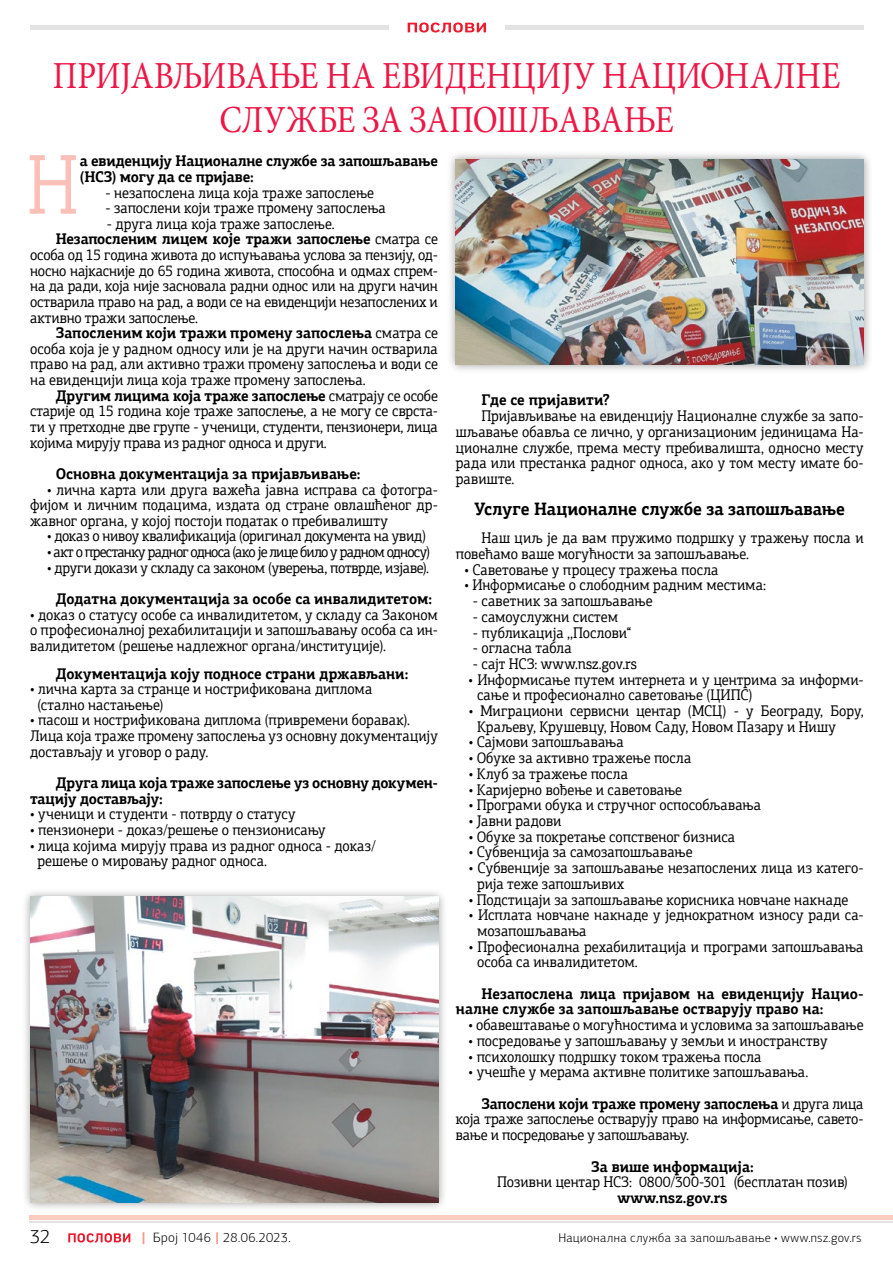
<style>
.page{position:relative;width:893px;height:1263px;background:#fff}
.page>*{position:absolute;margin:0;border:0;box-sizing:border-box;transform-origin:0 0}
.t1{font:300 84px "PF Agora Slab Pro";color:#fabfb6;scale:.92 1}
.t2{font:38.25px/43.5px "Minion Pro";color:#ed1746;text-align:center;scale:.87 1}
.t3{font:300 19.5px "PF Agora Sans Pro";color:#000}
.t4{font:700 18px "PF Agora Slab Pro";color:#000;scale:.92 1}
.t5{font:15.45px/15.6px "PF Agora Slab Pro";color:#000;scale:.92 1}
.t6{font:700 15.45px/15.6px "PF Agora Slab Pro";letter-spacing:-.005em;color:#000;scale:.92 1}
.t7{font:15.45px "PF Agora Slab Pro";letter-spacing:-.02em;color:#000;scale:.92 1}
.t8{font:15.45px "PF Agora Slab Pro";letter-spacing:-.055em;color:#000;scale:.92 1}
.t9{font:300 13.5px "PF Agora Sans Pro";letter-spacing:.02em;color:#000}
.t10{font:300 12.6px "PF Agora Sans Pro";letter-spacing:.035em;color:#000}
.s1{font-weight:400}
.s2{font-weight:700}
.s3{font-weight:900;color:#f69780}
</style>
<div class="page">
<svg style="left:29px;top:155px;width:47px;height:59px"></svg>
<div style="left:446px;top:150px;width:427px;height:224px;background:#000;opacity:.39"></div>
<img style="left:455px;top:159px;width:409px;height:205px">
<div style="left:21px;top:887px;width:426px;height:325px;background:#000;opacity:.39"></div>
<img style="left:31px;top:897px;width:407px;height:306px">
<svg style="left:408px;top:22px;width:78px;height:11px"></svg>
<hr style="left:505px;top:26px;width:359px;height:4px;background:#e3e3e3">
<hr style="left:30px;top:26px;width:359px;height:4px;background:#e3e3e3">
<svg style="left:68px;top:1233px;width:62px;height:10px"></svg>
<hr style="left:30px;top:1215px;width:863px;height:4px;background:#facbbf">
<hr style="left:30px;top:1222px;width:863px;height:1px;background:#000">
<h2 class="t2" style="left:53px;top:55px;width:907px">ПРИЈАВЉИВАЊЕ НА ЕВИДЕНЦИЈУ НАЦИОНАЛНЕ<br>СЛУЖБЕ ЗА ЗАПОШЉАВАЊЕ</h2>
<h1 class="t1" style="left:27px;top:135px;width:57px">Н</h1>
<p class="t6" style="left:80px;top:153px;width:391px">а евиденцију Националне службе за запошљавање (НСЗ) могу да се пријаве:</p>
<p class="t5" style="left:105px;top:184px;width:294px">- незапослена лица која траже запослење</p>
<p class="t5" style="left:105px;top:200px;width:306px">- запослени који траже промену запослења</p>
<p class="t5" style="left:107px;top:216px;width:249px">- друга лица која траже запослење.</p>
<p class="t6" style="left:56px;top:231px;width:417px">Незапосленим лицем које тражи запослење <span class="s1">сматра се</span></p>
<p class="t5" style="left:30px;top:247px;width:445px">особа од 15 година живота до испуњавања услова за пензију, од-</p>
<p class="t5" style="left:30px;top:262px;width:445px">носно најкасније до 65 година живота, способна и одмах спрем-</p>
<p class="t5" style="left:30px;top:278px;width:445px">на да ради, која није засновала радни однос или на други начин</p>
<p class="t5" style="left:30px;top:294px;width:445px">остварила право на рад, а води се на евиденцији незапослених и</p>
<p class="t5" style="left:30px;top:309px;width:184px">активно тражи запослење.</p>
<p class="t6" style="left:56px;top:325px;width:417px">Запосленим који тражи промену запослења <span class="s1">сматра се</span></p>
<p class="t5" style="left:30px;top:341px;width:445px">особа која је у радном односу или је на други начин остварила</p>
<p class="t5" style="left:30px;top:356px;width:445px">право на рад, али активно тражи промену запослења и води се</p>
<p class="t5" style="left:30px;top:372px;width:366px">на евиденцији лица која траже промену запослења.</p>
<p class="t6" style="left:56px;top:387px;width:417px">Другим лицима која траже запослење <span class="s1">сматрају се особе</span></p>
<p class="t5" style="left:30px;top:403px;width:445px">старије од 15 година које траже запослење, а не могу се сврста-</p>
<p class="t5" style="left:30px;top:419px;width:445px">ти у претходне две групе - ученици, студенти, пензионери, лица</p>
<p class="t5" style="left:30px;top:434px;width:324px">којима мирују права из радног односа и други.</p>
<p class="t6" style="left:56px;top:466px;width:333px">Основна документација за пријављивање:</p>
<p class="t5" style="left:30px;top:481px;width:445px;text-align:justify;text-indent:17px">• личнa картa или друга важећа јавна исправа са фотогра&shy;фијом и личним подацима, издата од стране овлашћеног др&shy;жавног органа, у којој постоји податак о пребивалишту</p>
<p class="t7" style="left:47px;top:527px;width:413px">• доказ о нивоу квалификација (оригинал документа на увид)</p>
<p class="t8" style="left:47px;top:542px;width:418px">• акт о престанку радног односа (ако је лице било у радном односу)</p>
<p class="t7" style="left:47px;top:558px;width:417px">• други докази у складу са законом (уверења, потврде, изјаве).</p>
<p class="t6" style="left:56px;top:591px;width:411px">Додатна документација за особе са инвалидитетом:</p>
<p class="t5" style="left:30px;top:606px;width:445px;text-align:justify">• доказ о статусу особе са инвалидитетом, у складу са Законом о професионалној рехабилитацији и запошљавању особа са ин&shy;валидитетом (решење надлежног органа/институције).</p>
<p class="t6" style="left:56px;top:665px;width:385px">Документација коју подносе страни држављани:</p>
<p class="t5" style="left:37px;top:681px;width:366px;text-indent:-7px">• лична карта за странце и нострификована диплома (стално настањење)</p>
<p class="t5" style="left:30px;top:712px;width:445px">• пасош и нострификована диплома (привремени боравак).<br>Лица која траже промену запослења уз основну документацију достављају и уговор о раду.</p>
<p class="t6" style="left:30px;top:775px;width:445px;text-indent:26px">Друга лица која траже запослење уз основну докумен&shy;тацију достављају:</p>
<p class="t5" style="left:30px;top:806px;width:290px">• ученици и студенти - потврду о статусу</p>
<p class="t5" style="left:30px;top:822px;width:323px">• пензионери - доказ/решење о пензионисању</p>
<p class="t5" style="left:37px;top:837px;width:369px;text-indent:-7px">• лица којима мирују права из радног односа - доказ/ решење о мировању радног односа.</p>
<p class="t6" style="left:481px;top:391px;width:141px">Где се пријавити?</p>
<p class="t5" style="left:456px;top:408px;width:445px;text-align:justify;text-indent:26px">Пријављивање на евиденцију Националне службе за запо&shy;шљавање обавља се лично, у организационим јединицама На&shy;ционалне службе, према месту пребивалишта, односно месту рада или престанка радног односа, ако у том месту имате бо&shy;равиште.</p>
<p class="t4" style="left:474px;top:498px;width:404px">Услуге Националне службе за запошљавање</p>
<p class="t5" style="left:456px;top:530px;width:445px;text-indent:26px">Наш циљ је да вам пружимо подршку у тражењу посла и повећамо ваше могућности за запошљавање.</p>
<p class="t5" style="left:464px;top:561px;width:278px">• Саветовање у процесу тражења посла</p>
<p class="t5" style="left:464px;top:577px;width:329px">• Информисање о слободним радним местима:</p>
<p class="t5" style="left:473px;top:593px;width:197px">- саветник за запошљавање</p>
<p class="t5" style="left:473px;top:609px;width:159px">- самоуслужни систем</p>
<p class="t5" style="left:473px;top:624px;width:174px">- публикација ,,Послови“</p>
<p class="t5" style="left:473px;top:640px;width:109px">- огласна табла</p>
<p class="t5" style="left:473px;top:656px;width:180px">- сајт НСЗ: www.nsz.gov.rs</p>
<p class="t5" style="left:477px;top:671px;width:422px;text-indent:-9px">• Информисање путем интернета и у центрима за информи&shy;сање и професионално саветовање (ЦИПС)</p>
<p class="t5" style="left:477px;top:703px;width:422px;text-indent:-8px">• Миграциони сервисни центар (МСЦ) - у Београду, Бору,<br>Краљеву, Крушевцу, Новом Саду, Новом Пазару и Нишу</p>
<p class="t5" style="left:469px;top:734px;width:170px">• Сајмови запошљавања</p>
<p class="t5" style="left:469px;top:750px;width:244px">• Обуке за активно тражење посла</p>
<p class="t5" style="left:469px;top:766px;width:175px">• Клуб за тражење посла</p>
<p class="t5" style="left:469px;top:781px;width:233px">• Каријерно вођење и саветовање</p>
<p class="t5" style="left:469px;top:797px;width:319px">• Програми обука и стручног оспособљавања</p>
<p class="t5" style="left:469px;top:813px;width:102px">• Јавни радови</p>
<p class="t5" style="left:469px;top:829px;width:291px">• Обуке за покретање сопственог бизниса</p>
<p class="t5" style="left:469px;top:844px;width:245px">• Субвенција за самозапошљавање</p>
<p class="t5" style="left:477px;top:860px;width:422px;text-indent:-8px">• Субвенције за запошљавање незапослених лица из катего&shy;рија теже запошљивих</p>
<p class="t5" style="left:469px;top:891px;width:414px">• Подстицаји за запошљавање корисника новчане накнаде</p>
<p class="t5" style="left:477px;top:907px;width:422px;text-indent:-8px">• Исплата новчане накнаде у једнократном износу ради са&shy;мозапошљавања</p>
<p class="t5" style="left:477px;top:938px;width:422px;text-indent:-8px">• Професионална рехабилитација и програми запошљавања особа са инвалидитетом.</p>
<p class="t6" style="left:456px;top:985px;width:445px;text-indent:26px">Незапослена лица пријавом на евиденцију Нацио&shy;налне службе за запошљавање остварују право на:</p>
<p class="t5" style="left:469px;top:1017px;width:431px">• обавештавање о могућностима и условима за запошљавање</p>
<p class="t5" style="left:469px;top:1033px;width:392px">• посредовање у запошљавању у земљи и иностранству</p>
<p class="t5" style="left:469px;top:1048px;width:320px">• психолошку подршку током тражења посла</p>
<p class="t5" style="left:481px;top:1056px;width:417px;line-height:31.3px;text-indent:-13px">• учешће у мерама активне политике запошљавања.<br><span class="s2">Запослени који траже промену запослења</span> и друга лица</p>
<p class="t5" style="left:456px;top:1111px;width:445px">која траже запослење остварују право на информисање, савето&shy;вање и посредовање у запошљавању.</p>
<p class="t6" style="left:591px;top:1158px;width:178px">За више информација:</p>
<p class="t5" style="left:497px;top:1174px;width:383px">Позивни центар НСЗ: 0800/300-301 (бесплатан позив)</p>
<p class="t6" style="left:617px;top:1190px;width:121px">www.nsz.gov.rs</p>
<p class="t3" style="left:30px;top:1225px;width:22px">32</p>
<p class="t9" style="left:141px;top:1230px;width:151px"><span class="s3">|</span> Број 1046 <span class="s3">|</span> 28.06.2023.</p>
<p class="t10" style="left:558px;top:1230px;width:305px">Национална служба за запошљавање • www.nsz.gov.rs</p>
</div>
